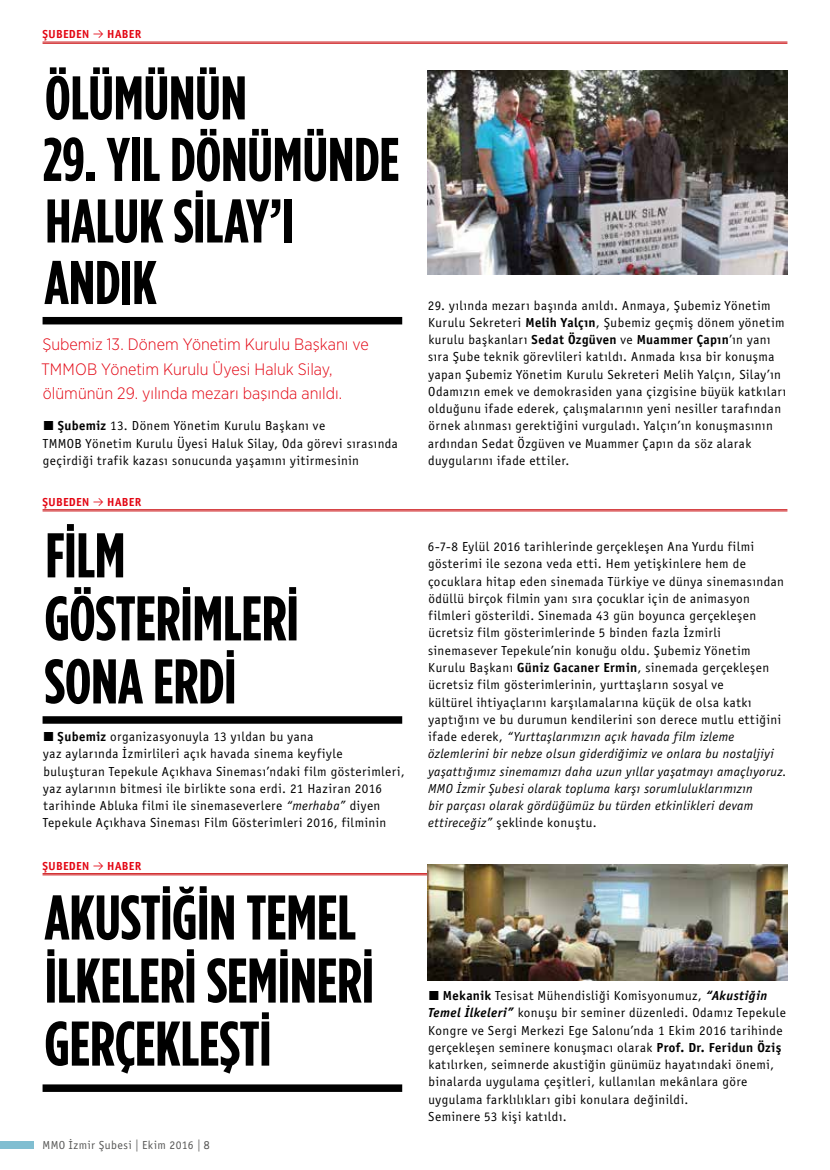
<style>
.page{position:relative;width:830px;height:1170px;background:#fff}
.page>*{position:absolute;margin:0;border:0;box-sizing:border-box;transform-origin:0 0}
.t1{font:700 63px/63px "Gotham Condensed";letter-spacing:-.005em;color:#000}
.t2{font:700 61.5px/61.5px "Gotham Condensed";letter-spacing:-.005em;color:#000}
.t3{font:300 16.5px/24px "Gotham Narrow";color:#e30613}
.t4{font:13.5px/17.2px "Officina Sans";letter-spacing:.035em;color:#000}
.t5{font:700 12px "Officina Sans";letter-spacing:.03em;color:#e30613}
.t6{font:12px "Officina Sans";letter-spacing:.035em;color:#575756}
.s1{font-family:"Klavika";font-weight:400}
.s2{font-family:"Klavika Arrows";font-weight:700}
.s3{font-weight:700}
.s4{font-style:italic}
.s5{font-family:"Klavika"}
.s6{font-weight:700;font-style:italic}
</style>
<div class="page">
<div style="left:0;top:1140px;width:34px;height:8px;background:#80bed1"></div>
<hr style="left:43px;top:42px;width:744px;height:1px;background:#cd171a">
<hr style="left:43px;top:43px;width:744px;height:1px;background:#cd171a">
<hr style="left:43px;top:509px;width:744px;height:1px;background:#cd171a">
<hr style="left:43px;top:510px;width:744px;height:1px;background:#cd171a">
<div style="left:43px;top:317px;width:359px;height:7px;background:#000"></div>
<div style="left:43px;top:716px;width:359px;height:7px;background:#000"></div>
<img style="left:427px;top:70px;width:360px;height:205px">
<hr style="left:43px;top:873px;width:744px;height:1px;background:#cd171a">
<hr style="left:43px;top:874px;width:744px;height:1px;background:#cd171a">
<div style="left:43px;top:1084px;width:359px;height:7px;background:#000"></div>
<img style="left:427px;top:864px;width:360px;height:116px">
<p class="t5" style="left:43px;top:27px;width:100px">ŞUBEDEN <span class="s1">•</span> HABER</p>
<h2 class="t2" style="left:45px;top:67px;width:203px">ÖLÜMÜNÜN</h2>
<h2 class="t2" style="left:42px;top:128px;width:358px">29. YIL DÖNÜMÜNDE<br>HALUK SİLAY’I<br>ANDIK</h2>
<p class="t3" style="left:41px;top:332px;width:329px">Şubemiz 13. Dönem Yönetim Kurulu Başkanı ve<br>TMMOB Yönetim Kurulu Üyesi Haluk Silay, ölümünün 29. yılında mezarı başında anıldı.</p>
<p class="t4" style="left:43px;top:417px;width:356px"><span class="s2">(</span> <span class="s3">Şubemiz</span> 13. Dönem Yönetim Kurulu Başkanı ve<br>TMMOB Yönetim Kurulu Üyesi Haluk Silay, Oda görevi sırasında geçirdiği trafik kazası sonucunda yaşamını yitirmesinin</p>
<p class="t5" style="left:43px;top:494px;width:100px">ŞUBEDEN <span class="s1">•</span> HABER</p>
<h1 class="t1" style="left:44px;top:523px;width:256px">FİLM<br>GÖSTERİMLERİ<br>SONA ERDİ</h1>
<p class="t4" style="left:43px;top:728px;width:363px"><span class="s2">(</span> <span class="s3">Şubemiz</span> organizasyonuyla 13 yıldan bu yana<br>yaz aylarında İzmirlileri açık havada sinema keyfiyle buluşturan Tepekule Açıkhava Sineması’ndaki film gösterimleri, yaz aylarının bitmesi ile birlikte sona erdi. 21 Haziran 2016 tarihinde Abluka filmi ile sinemaseverlere <span class="s4">“merhaba”</span> diyen Tepekule Açıkhava Sineması Film Gösterimleri 2016, filminin</p>
<p class="t5" style="left:43px;top:858px;width:100px">ŞUBEDEN <span class="s1">•</span> HABER</p>
<h1 class="t1" style="left:44px;top:885px;width:331px">AKUSTİĞİN TEMEL<br>İLKELERİ SEMİNERİ<br>GERÇEKLEŞTİ</h1>
<p class="t6" style="left:43px;top:1137px;width:169px">MMO İzmir Şubesi <span class="s5">|</span> Ekim 2016 <span class="s5">| 8</span></p>
<p class="t4" style="left:427px;top:296px;width:360px">29. yılında mezarı başında anıldı. Anmaya, Şubemiz Yönetim Kurulu Sekreteri <span class="s3">Melih Yalçın</span>, Şubemiz geçmiş dönem yönetim kurulu başkanları <span class="s3">Sedat Özgüven</span> ve <span class="s3">Muammer Çapın</span>’ın yanı sıra Şube teknik görevlileri katıldı. Anmada kısa bir konuşma yapan Şubemiz Yönetim Kurulu Sekreteri Melih Yalçın, Silay’ın Odamızın emek ve demokrasiden yana çizgisine büyük katkıları olduğunu ifade ederek, çalışmalarının yeni nesiller tarafından örnek alınması gerektiğini vurguladı. Yalçın’ın konuşmasının ardından Sedat Özgüven ve Muammer Çapın da söz alarak duygularını ifade ettiler.</p>
<p class="t4" style="left:428px;top:538px;width:360px">6-7-8 Eylül 2016 tarihlerinde gerçekleşen Ana Yurdu filmi gösterimi ile sezona veda etti. Hem yetişkinlere hem de çocuklara hitap eden sinemada Türkiye ve dünya sinemasından ödüllü birçok filmin yanı sıra çocuklar için de animasyon filmleri gösterildi. Sinemada 43 gün boyunca gerçekleşen ücretsiz film gösterimlerinde 5 binden fazla İzmirli sinemasever Tepekule’nin konuğu oldu. Şubemiz Yönetim Kurulu Başkanı <span class="s3">Güniz Gacaner Ermin</span>, sinemada gerçekleşen ücretsiz film gösterimlerinin, yurttaşların sosyal ve<br>kültürel ihtiyaçlarını karşılamalarına küçük de olsa katkı yaptığını ve bu durumun kendilerini son derece mutlu ettiğini ifade ederek, <span class="s4">“Yurttaşlarımızın açık havada film izleme özlemlerini bir nebze olsun giderdiğimiz ve onlara bu nostaljiyi yaşattığımız sinemamızı daha uzun yıllar yaşatmayı amaçlıyoruz.<br>MMO İzmir Şubesi olarak topluma karşı sorumluluklarımızın<br>bir parçası olarak gördüğümüz bu türden etkinlikleri devam ettireceğiz”</span> şeklinde konuştu.</p>
<p class="t4" style="left:428px;top:986px;width:359px"><span class="s2">(</span> <span class="s3">Mekanik</span> Tesisat Mühendisliği Komisyonumuz, <span class="s6">“Akustiğin Temel İlkeleri”</span> konuşu bir seminer düzenledi. Odamız Tepekule Kongre ve Sergi Merkezi Ege Salonu’nda 1 Ekim 2016 tarihinde gerçekleşen seminere konuşmacı olarak <span class="s3">Prof. Dr. Feridun Öziş </span>katılırken, seimnerde akustiğin günümüz hayatındaki önemi, binalarda uygulama çeşitleri, kullanılan mekânlara göre uygulama farklılıkları gibi konulara değinildi.<br>Seminere 53 kişi katıldı.</p>
</div>
